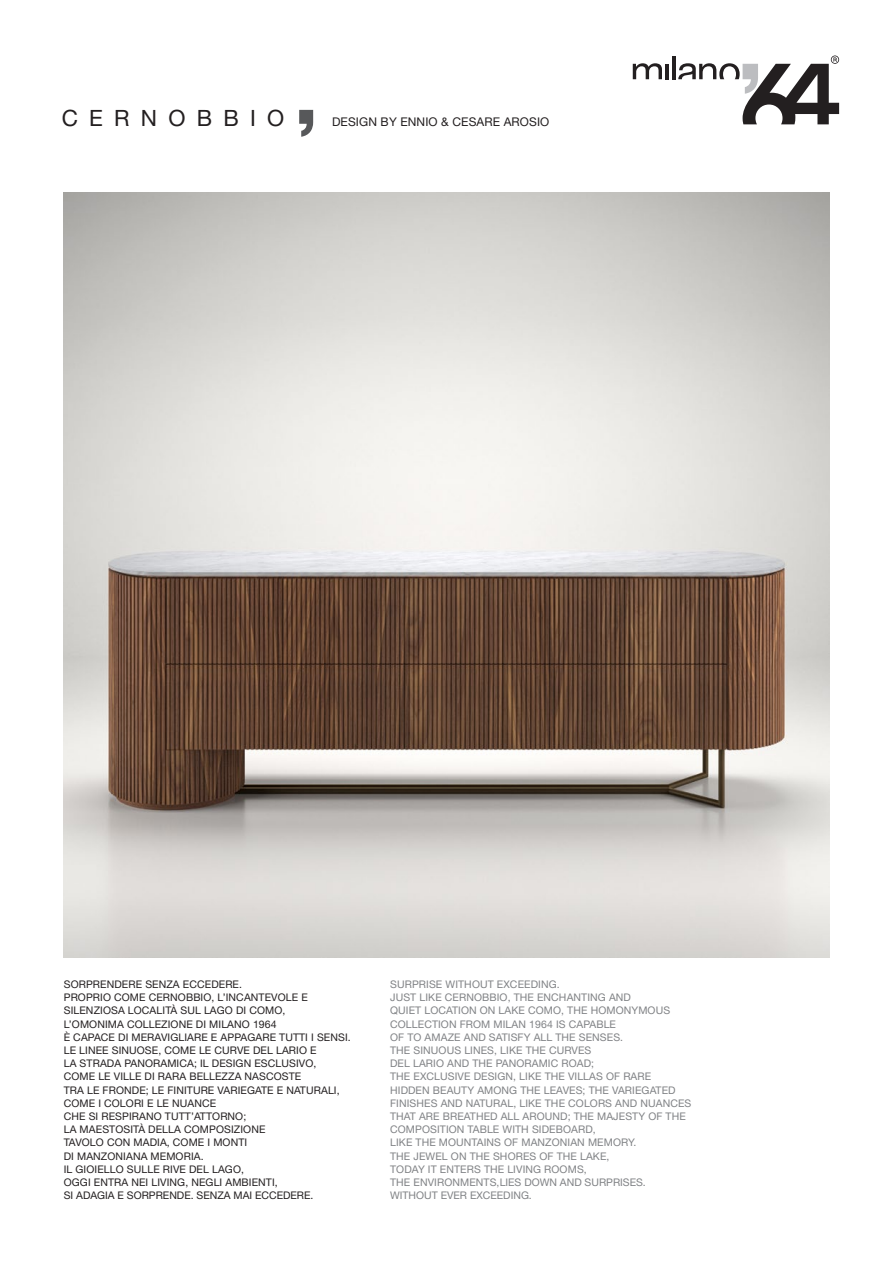
<style>
.page{position:relative;width:893px;height:1263px;background:#fff}
.page>*{position:absolute;margin:0;border:0;box-sizing:border-box;transform-origin:0 0}
.t1{font:22.5px "Helvetica Neue LT Std";letter-spacing:.5em;color:#231f20}
.t2{font:12px "Helvetica Neue LT Std";letter-spacing:.01em;color:#231f20}
.t3{font:10.5px "Helvetica Neue LT Std";letter-spacing:.01em;color:#808285}
.t4{font:10.5px "Helvetica Neue LT Std";letter-spacing:.01em;color:#231f20}
</style>
<div class="page">
<svg style="left:299px;top:110px;width:14px;height:27px"></svg>
<svg style="left:633px;top:63px;width:29px;height:16px"></svg>
<hr style="left:665px;top:64px;width:4px;height:15px;background:#231f20">
<hr style="left:672px;top:56px;width:4px;height:23px;background:#231f20">
<svg style="left:678px;top:56px;width:161px;height:68px"></svg>
<img style="left:64px;top:192px;width:765px;height:765px">
<p class="t1" style="left:62px;top:105px;width:224px">CERNOBBIO</p>
<p class="t2" style="left:332px;top:114px;width:219px">DESIGN BY ENNIO &amp; CESARE AROSIO</p>
<p class="t4" style="left:64px;top:978px;width:180px">SORPRENDERE SENZA ECCEDERE.</p>
<p class="t4" style="left:64px;top:991px;width:245px">PROPRIO COME CERNOBBIO, L’INCANTEVOLE E</p>
<p class="t4" style="left:64px;top:1004px;width:223px">SILENZIOSA LOCALITÀ SUL LAGO DI COMO,</p>
<p class="t4" style="left:64px;top:1018px;width:214px">L’OMONIMA COLLEZIONE DI MILANO 1964</p>
<p class="t4" style="left:64px;top:1031px;width:288px">È CAPACE DI MERAVIGLIARE E APPAGARE TUTTI I SENSI.</p>
<p class="t4" style="left:64px;top:1044px;width:254px">LE LINEE SINUOSE, COME LE CURVE DEL LARIO E</p>
<p class="t4" style="left:64px;top:1057px;width:254px">LA STRADA PANORAMICA; IL DESIGN ESCLUSIVO,</p>
<p class="t4" style="left:64px;top:1070px;width:239px">COME LE VILLE DI RARA BELLEZZA NASCOSTE</p>
<p class="t4" style="left:64px;top:1084px;width:277px">TRA LE FRONDE; LE FINITURE VARIEGATE E NATURALI,</p>
<p class="t4" style="left:64px;top:1097px;width:154px">COME I COLORI E LE NUANCE</p>
<p class="t4" style="left:64px;top:1110px;width:184px">CHE SI RESPIRANO TUTT’ATTORNO;</p>
<p class="t4" style="left:64px;top:1123px;width:203px">LA MAESTOSITÀ DELLA COMPOSIZIONE</p>
<p class="t4" style="left:64px;top:1136px;width:185px">TAVOLO CON MADIA, COME I MONTI</p>
<p class="t4" style="left:64px;top:1150px;width:141px">DI MANZONIANA MEMORIA.</p>
<p class="t4" style="left:64px;top:1163px;width:182px">IL GIOIELLO SULLE RIVE DEL LAGO,</p>
<p class="t4" style="left:64px;top:1176px;width:216px">OGGI ENTRA NEI LIVING, NEGLI AMBIENTI,</p>
<p class="t4" style="left:64px;top:1189px;width:251px">SI ADAGIA E SORPRENDE. SENZA MAI ECCEDERE.</p>
<p class="t3" style="left:390px;top:978px;width:171px">SURPRISE WITHOUT EXCEEDING.</p>
<p class="t3" style="left:390px;top:991px;width:242px">JUST LIKE CERNOBBIO, THE ENCHANTING AND</p>
<p class="t3" style="left:390px;top:1004px;width:282px">QUIET LOCATION ON LAKE COMO, THE HOMONYMOUS</p>
<p class="t3" style="left:390px;top:1018px;width:227px">COLLECTION FROM MILAN 1964 IS CAPABLE</p>
<p class="t3" style="left:390px;top:1031px;width:235px">OF TO AMAZE AND SATISFY ALL THE SENSES.</p>
<p class="t3" style="left:390px;top:1044px;width:203px">THE SINUOUS LINES, LIKE THE CURVES</p>
<p class="t3" style="left:390px;top:1057px;width:206px">DEL LARIO AND THE PANORAMIC ROAD;</p>
<p class="t3" style="left:390px;top:1070px;width:263px">THE EXCLUSIVE DESIGN, LIKE THE VILLAS OF RARE</p>
<p class="t3" style="left:390px;top:1084px;width:287px">HIDDEN BEAUTY AMONG THE LEAVES; THE VARIEGATED</p>
<p class="t3" style="left:390px;top:1097px;width:303px">FINISHES AND NATURAL, LIKE THE COLORS AND NUANCES</p>
<p class="t3" style="left:390px;top:1110px;width:297px">THAT ARE BREATHED ALL AROUND; THE MAJESTY OF THE</p>
<p class="t3" style="left:390px;top:1123px;width:207px">COMPOSITION TABLE WITH SIDEBOARD,</p>
<p class="t3" style="left:390px;top:1136px;width:248px">LIKE THE MOUNTAINS OF MANZONIAN MEMORY.</p>
<p class="t3" style="left:390px;top:1150px;width:221px">THE JEWEL ON THE SHORES OF THE LAKE,</p>
<p class="t3" style="left:390px;top:1163px;width:198px">TODAY IT ENTERS THE LIVING ROOMS,</p>
<p class="t3" style="left:390px;top:1176px;width:257px">THE ENVIRONMENTS,LIES DOWN AND SURPRISES.</p>
<p class="t3" style="left:390px;top:1189px;width:143px">WITHOUT EVER EXCEEDING.</p>
</div>
